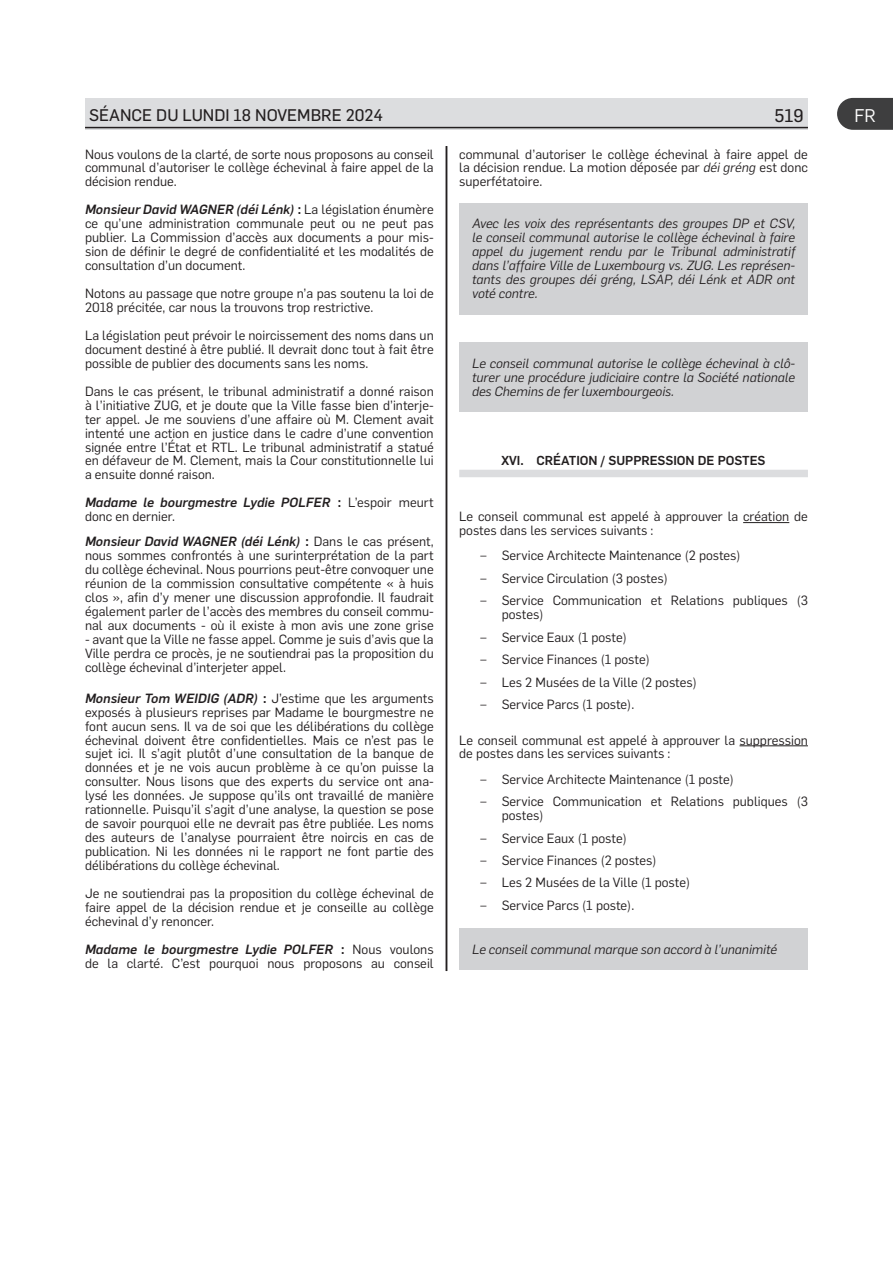
<style>
.page{position:relative;width:893px;height:1263px;background:#fff}
.page>*{position:absolute;margin:0;border:0;box-sizing:border-box;transform-origin:0 0}
.t1{font:18px "Flama Basic";color:#231f20}
.t2{font:18px "Flama";color:#fff}
.t3{font:16.5px "Flama Basic";color:#231f20}
.Text_FR_NAME{font:13.2px/14px "Flama";color:#231f20;text-align:justify}
.Text_FR{font:13.2px/14px "Flama";color:#231f20;text-align:justify}
.Emphasis_FR{font:italic 13.2px/14px "Flama";color:#231f20;text-align:justify}
.BULLET_LIST_FR{font:13.2px/14px "Flama";color:#231f20}
.Text_FR_NAME-2{font:italic 500 13.2px/14px "Flama";color:#231f20}
.Heading_2_FR{font:500 12.75px "Flama";color:#231f20}
.s1{font-weight:500;font-style:italic}
.s2{font-weight:500}
.s3{font-style:normal}
.s4{font-weight:400;font-style:normal}
.s5{font-style:italic}
</style>
<div class="page">
<div style="left:85px;top:98px;width:723px;height:32px;background:#dcdddf"></div>
<svg style="left:837px;top:98px;width:56px;height:32px;background:#4b4b4c"></svg>
<hr style="left:85px;top:127px;width:723px;height:1px;background:#231f20">
<div style="left:459px;top:203px;width:349px;height:111px;background:#d1d2d4"></div>
<div style="left:459px;top:343px;width:349px;height:69px;background:#d1d2d4"></div>
<div style="left:459px;top:470px;width:349px;height:7px;background:#dcdddf"></div>
<hr style="left:743px;top:522px;width:46px;height:1px;background:#231f20">
<hr style="left:739px;top:745px;width:69px;height:1px;background:#231f20">
<div style="left:459px;top:928px;width:349px;height:42px;background:#d1d2d4"></div>
<hr style="left:446px;top:146px;width:1px;height:825px;background:#231f20">
<p class="t3" style="left:89px;top:104px;width:295px">SÉANCE DU LUNDI 18 NOVEMBRE 2024</p>
<h1 class="t1" style="left:774px;top:103px;width:31px">519</h1>
<h1 class="t2" style="left:854px;top:103px;width:23px">FR</h1>
<p class="Text_FR" style="left:85px;top:146px;width:350px">Nous voulons de la clarté, de sorte nous proposons au conseil communal d’autoriser le collège échevinal à faire appel de la décision rendue.</p>
<p class="Text_FR_NAME" style="left:85px;top:202px;width:350px"><span class="s1">Monsieur David WAGNER (déi Lénk)</span> <span class="s2">:</span> La législation énumère ce qu’une administration communale peut ou ne peut pas publier. La Commission d’accès aux documents a pour mis&shy;sion de définir le degré de confidentialité et les modalités de consultation d’un document.</p>
<p class="Text_FR" style="left:85px;top:286px;width:350px">Notons au passage que notre groupe n’a pas soutenu la loi de<br>2018 précitée, car nous la trouvons trop restrictive.</p>
<p class="Text_FR" style="left:85px;top:327px;width:350px">La législation peut prévoir le noircissement des noms dans un document destiné à être publié. Il devrait donc tout à fait être possible de publier des documents sans les noms.</p>
<p class="Text_FR" style="left:85px;top:383px;width:350px">Dans le cas présent, le tribunal administratif a donné raison à l’initiative ZUG, et je doute que la Ville fasse bien d’interje&shy;ter appel. Je me souviens d’une affaire où M. Clement avait intenté une action en justice dans le cadre d’une convention signée entre l’État et RTL. Le tribunal administratif a statué en défaveur de M. Clement, mais la Cour constitutionnelle lui a ensuite donné raison.</p>
<p class="Text_FR_NAME-2" style="left:85px;top:495px;width:350px">Madame le bourgmestre Lydie POLFER <span class="s3">:</span> <span class="s4">L’espoir meurt donc en dernier.</span></p>
<p class="Text_FR_NAME" style="left:85px;top:534px;width:350px"><span class="s1">Monsieur David WAGNER (déi Lénk)</span> <span class="s2">:</span> Dans le cas présent, nous sommes confrontés à une surinterprétation de la part du collège échevinal. Nous pourrions peut-être convoquer une réunion de la commission consultative compétente « à huis clos », afin d’y mener une discussion approfondie. Il faudrait également parler de l’accès des membres du conseil commu&shy;nal aux documents - où il existe à mon avis une zone grise</p>
<p class="Text_FR_NAME" style="left:85px;top:632px;width:350px">- avant que la Ville ne fasse appel. Comme je suis d’avis que la Ville perdra ce procès, je ne soutiendrai pas la proposition du collège échevinal d’interjeter appel.</p>
<p class="Text_FR_NAME" style="left:85px;top:690px;width:350px"><span class="s1">Monsieur Tom WEIDIG (ADR)</span> <span class="s2">:</span> J’estime que les arguments exposés à plusieurs reprises par Madame le bourgmestre ne font aucun sens. Il va de soi que les délibérations du collège échevinal doivent être confidentielles. Mais ce n’est pas le sujet ici. Il s’agit plutôt d’une consultation de la banque de données et je ne vois aucun problème à ce qu’on puisse la consulter. Nous lisons que des experts du service ont ana&shy;lysé les données. Je suppose qu’ils ont travaillé de manière rationnelle. Puisqu’il s’agit d’une analyse, la question se pose de savoir pourquoi elle ne devrait pas être publiée. Les noms des auteurs de l’analyse pourraient être noircis en cas de publication. Ni les données ni le rapport ne font partie des délibérations du collège échevinal.</p>
<p class="Text_FR" style="left:85px;top:885px;width:350px">Je ne soutiendrai pas la proposition du collège échevinal de faire appel de la décision rendue et je conseille au collège échevinal d’y renoncer.</p>
<p class="Text_FR_NAME" style="left:85px;top:941px;width:350px"><span class="s1">Madame le bourgmestre Lydie POLFER</span> <span class="s2">:</span> Nous voulons de la clarté. C’est pourquoi nous proposons au conseil</p>
<p class="Text_FR_NAME" style="left:459px;top:146px;width:350px">communal d’autoriser le collège échevinal à faire appel de la décision rendue. La motion déposée par <span class="s5">déi gréng</span> est donc superfétatoire.</p>
<p class="Emphasis_FR" style="left:472px;top:216px;width:325px">Avec les voix des représentants des groupes DP et CSV, le conseil communal autorise le collège échevinal à faire appel du jugement rendu par le Tribunal administratif dans l’affaire Ville de Luxembourg vs. ZUG. Les représen&shy;tants des groupes déi gréng, LSAP, déi Lénk et ADR ont voté contre.</p>
<p class="Emphasis_FR" style="left:472px;top:355px;width:325px">Le conseil communal autorise le collège échevinal à clô&shy;turer une procédure judiciaire contre la Société nationale des Chemins de fer luxembourgeois.</p>
<h2 class="Heading_2_FR" style="left:502px;top:452px;width:265px">XVI. CRÉATION / SUPPRESSION DE POSTES</h2>
<p class="Text_FR" style="left:459px;top:509px;width:350px">Le conseil communal est appelé à approuver la création de postes dans les services suivants :</p>
<p class="BULLET_LIST_FR" style="left:480px;top:548px;width:262px">– Service Architecte Maintenance (2 postes)</p>
<p class="BULLET_LIST_FR" style="left:480px;top:570px;width:189px">– Service Circulation (3 postes)</p>
<p class="BULLET_LIST_FR" style="left:502px;top:593px;width:308px;text-indent:-21px">– Service Communication et Relations publiques (3 postes)</p>
<p class="BULLET_LIST_FR" style="left:480px;top:629px;width:148px">– Service Eaux (1 poste)</p>
<p class="BULLET_LIST_FR" style="left:480px;top:652px;width:171px">– Service Finances (1 poste)</p>
<p class="BULLET_LIST_FR" style="left:480px;top:674px;width:218px">– Les 2 Musées de la Ville (2 postes)</p>
<p class="BULLET_LIST_FR" style="left:480px;top:697px;width:155px">– Service Parcs (1 poste).</p>
<p class="Text_FR" style="left:459px;top:732px;width:350px">Le conseil communal est appelé à approuver la suppression de postes dans les services suivants :</p>
<p class="BULLET_LIST_FR" style="left:480px;top:771px;width:255px">– Service Architecte Maintenance (1 poste)</p>
<p class="BULLET_LIST_FR" style="left:502px;top:794px;width:308px;text-indent:-21px">– Service Communication et Relations publiques (3 postes)</p>
<p class="BULLET_LIST_FR" style="left:480px;top:830px;width:148px">– Service Eaux (1 poste)</p>
<p class="BULLET_LIST_FR" style="left:480px;top:852px;width:178px">– Service Finances (2 postes)</p>
<p class="BULLET_LIST_FR" style="left:480px;top:875px;width:211px">– Les 2 Musées de la Ville (1 poste)</p>
<p class="BULLET_LIST_FR" style="left:480px;top:897px;width:155px">– Service Parcs (1 poste).</p>
<p class="Emphasis_FR" style="left:472px;top:941px;width:307px">Le conseil communal marque son accord à l’unanimité</p>
</div>
